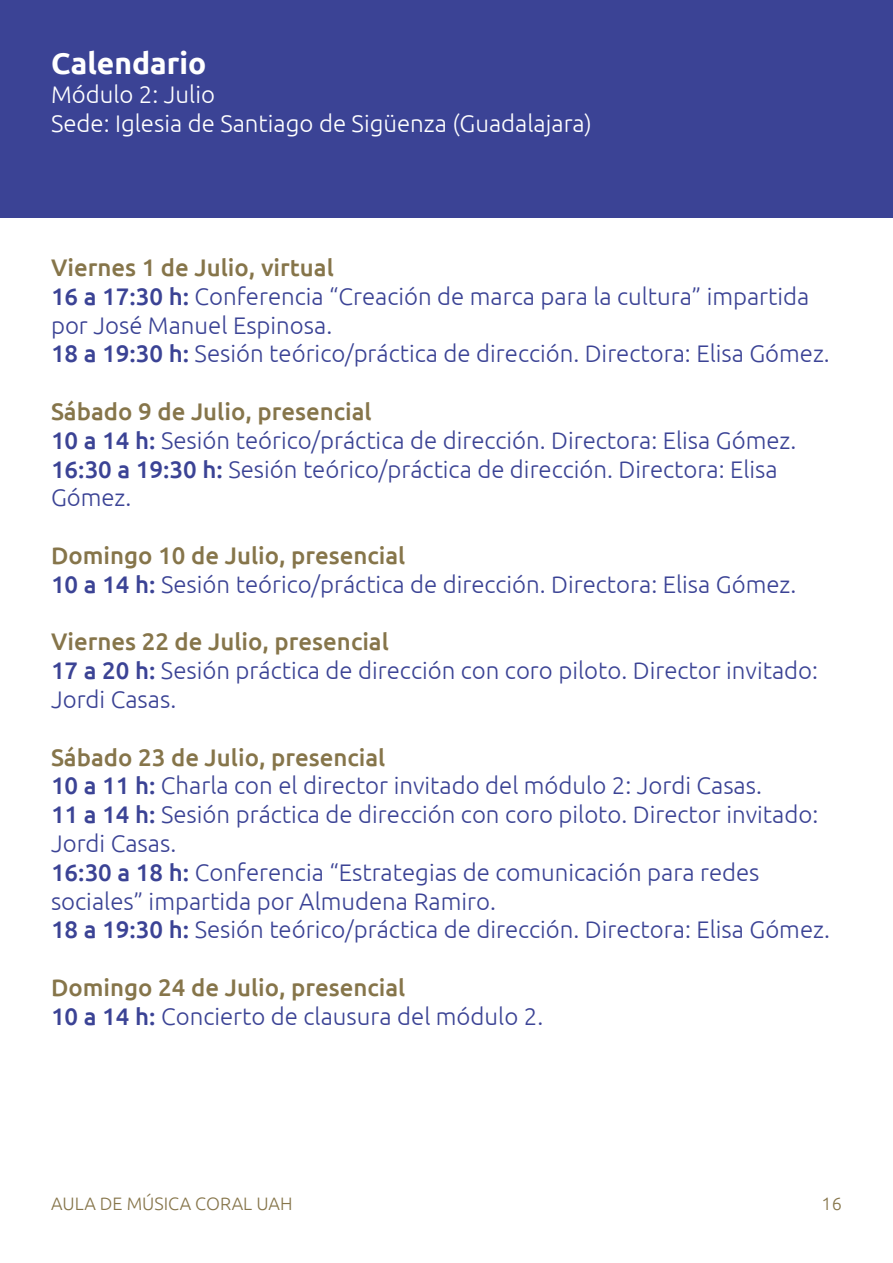
<style>
.page{position:relative;width:893px;height:1263px;background:#fff}
.page>*{position:absolute;margin:0;border:0;box-sizing:border-box;transform-origin:0 0}
.t1{font:700 30px "Ubuntu";color:#fff}
.t2{font:300 24px/28.8px "Ubuntu";color:#3b4395}
.t3{font:300 24px/28.8px "Ubuntu";color:#fff}
.t4{font:300 18px "Ubuntu";color:#86754a}
.s1{font-weight:500;color:#86754a}
.s2{font-weight:500}
</style>
<div class="page">
<div style="left:0;top:0;width:893px;height:218px;background:#3b4395"></div>
<p class="t1" style="left:51px;top:45px;width:157px">Calendario</p>
<p class="t3" style="left:51px;top:80px;width:542px">Módulo 2: Julio<br>Sede: Iglesia de Santiago de Sigüenza (Guadalajara)</p>
<p class="t2" style="left:51px;top:252px;width:780px"><span class="s1">Viernes 1 de Julio, virtual<br></span><span class="s2">16 a 17:30 h:</span> Conferencia “Creación de marca para la cultura” impartida por José Manuel Espinosa.<br><span class="s2">18 a 19:30 h:</span> Sesión teórico/práctica de dirección. Directora: Elisa Gómez.</p>
<p class="t2" style="left:51px;top:396px;width:747px"><span class="s1">Sábado 9 de Julio, presencial<br></span><span class="s2">10 a 14 h:</span> Sesión teórico/práctica de dirección. Directora: Elisa Gómez.<br><span class="s2">16:30 a 19:30 h:</span> Sesión teórico/práctica de dirección. Directora: Elisa Gómez.</p>
<p class="t2" style="left:51px;top:540px;width:747px"><span class="s1">Domingo 10 de Julio, presencial<br></span><span class="s2">10 a 14 h:</span> Sesión teórico/práctica de dirección. Directora: Elisa Gómez.</p>
<p class="t2" style="left:51px;top:627px;width:769px"><span class="s1">Viernes 22 de Julio, presencial<br></span><span class="s2">17 a 20 h:</span> Sesión práctica de dirección con coro piloto. Director invitado:<br>Jordi Casas.</p>
<p class="t2" style="left:51px;top:742px;width:780px"><span class="s1">Sábado 23 de Julio, presencial<br></span><span class="s2">10 a 11 h:</span> Charla con el director invitado del módulo 2: Jordi Casas.<br><span class="s2">11 a 14 h:</span> Sesión práctica de dirección con coro piloto. Director invitado:<br>Jordi Casas.<br><span class="s2">16:30 a 18 h:</span> Conferencia “Estrategias de comunicación para redes sociales” impartida por Almudena Ramiro.<br><span class="s2">18 a 19:30 h:</span> Sesión teórico/práctica de dirección. Directora: Elisa Gómez.</p>
<p class="t2" style="left:51px;top:972px;width:494px"><span class="s1">Domingo 24 de Julio, presencial<br></span><span class="s2">10 a 14 h:</span> Concierto de clausura del módulo 2.</p>
<p class="t4" style="left:51px;top:1193px;width:243px">AULA DE MÚSICA CORAL UAH</p>
<p class="t4" style="left:822px;top:1193px;width:22px">16</p>
</div>
